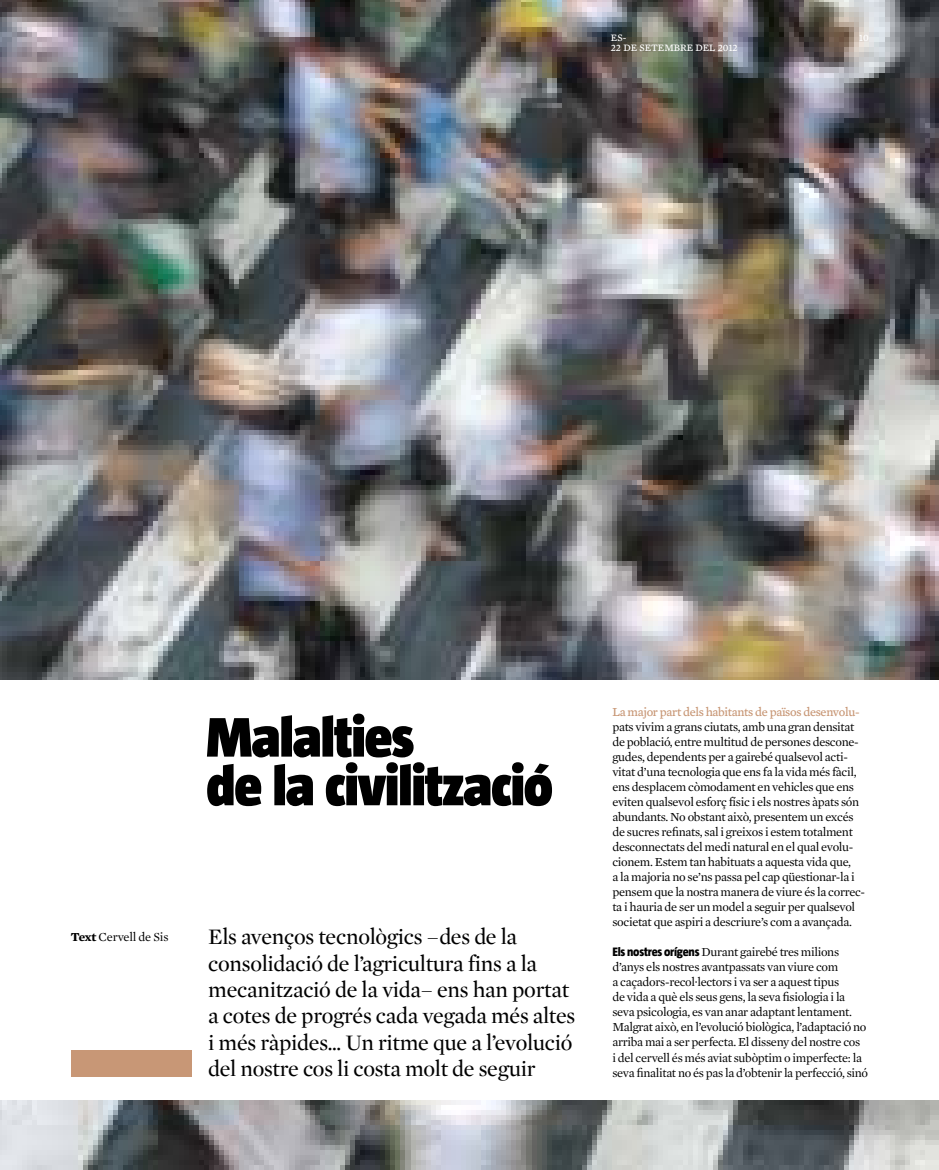
<style>
.page{position:relative;width:939px;height:1170px;background:#fff}
.page>*{position:absolute;margin:0;border:0;box-sizing:border-box;transform-origin:0 0}
.t1{font:900 57px/48.6px "Taz Barcelona";letter-spacing:-.02em;color:#000}
.t2{font:22.5px/26.2px "Mercury Display";letter-spacing:-.01em;color:#000}
.t3{font:12.5px/15px "Mercury Text G1";letter-spacing:-.025em;color:#000}
.t4{font:12.5px "Mercury Text G4";letter-spacing:-.025em;color:#c89776}
.t5{font:10px "Mercury Text G4";color:#fff}
.s1{font-weight:700}
.s2{font-family:"Taz Barcelona";font-weight:800}
</style>
<div class="page">
<img style="left:0;top:0;width:939px;height:1169px">
<div style="left:0;top:680px;width:939px;height:420px;background:#fff"></div>
<div style="left:71px;top:1049px;width:120px;height:27px;background:#c89776"></div>
<p class="t5" style="left:611px;top:32px;width:17px">ES-</p>
<p class="t5" style="left:859px;top:32px;width:11px">10</p>
<p class="t5" style="left:611px;top:42px;width:128px">22 DE SETEMBRE DEL 2012</p>
<h1 class="t1" style="left:206px;top:712px;width:348px">Malalties<br>de la civilització</h1>
<p class="t3" style="left:71px;top:929px;width:99px"><span class="s1">Text</span> Cervell de Sis</p>
<h2 class="t2" style="left:208px;top:924px;width:369px">Els avenços tecnològics –des de la consolidació de l’agricultura fins a la mecanització de la vida– ens han portat a cotes de progrés cada vegada més altes i més ràpides... Un ritme que a l’evolució del nostre cos li costa molt de seguir</h2>
<p class="t4" style="left:612px;top:704px;width:249px">La major part dels habitants de països desenvolu-</p>
<p class="t3" style="left:612px;top:719px;width:254px">pats vivim a grans ciutats, amb una gran densitat de població, entre multitud de persones descone&shy;gudes, dependents per a gairebé qualsevol acti&shy;vitat d’una tecnologia que ens fa la vida més fàcil, ens desplacem còmodament en vehicles que ens eviten qualsevol esforç físic i els nostres àpats són abundants. No obstant això, presentem un excés de sucres refinats, sal i greixos i estem totalment desconnectats del medi natural en el qual evolu&shy;cionem. Estem tan habituats a aquesta vida que,<br>a la majoria no se’ns passa pel cap qüestionar-la i pensem que la nostra manera de viure és la correc&shy;ta i hauria de ser un model a seguir per qualsevol societat que aspiri a descriure’s com a avançada.</p>
<p class="t3" style="left:612px;top:944px;width:257px"><span class="s2">Els nostres orígens</span> Durant gairebé tres milions d’anys els nostres avantpassats van viure com<br>a caçadors-recol·lectors i va ser a aquest tipus<br>de vida a què els seus gens, la seva fisiologia i la seva psicologia, es van anar adaptant lentament.<br>Malgrat això, en l’evolució biològica, l’adaptació no arriba mai a ser perfecta. El disseny del nostre cos<br>i del cervell és més aviat subòptim o imperfecte: la seva finalitat no és pas la d’obtenir la perfecció, sinó</p>
</div>
